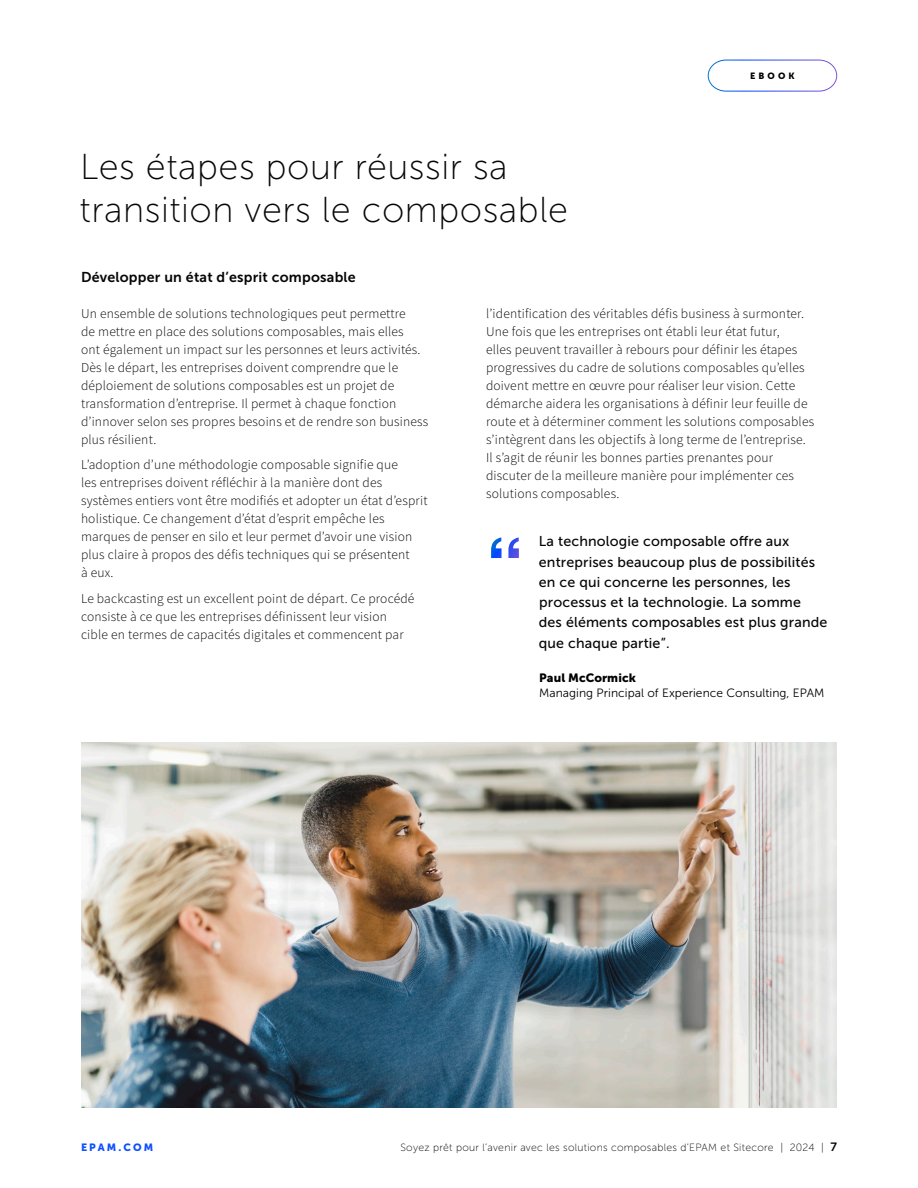
<style>
.page{position:relative;width:918px;height:1188px;background:#fff}
.page>*{position:absolute;margin:0;border:0;box-sizing:border-box;transform-origin:0 0}
.Large_Quote_Marks{font:700 75px "Helvetica";color:#fff}
.Heading_2{font:36px/43.5px "Museo Sans 100";letter-spacing:.015em;color:#060606}
.Medium_Text_Callout{font:14.25px/20.2px "Museo Sans 500";letter-spacing:.01em;color:#060606}
.Heading_4{font:14.25px "Museo Sans 700";letter-spacing:.015em;color:#060606}
.Body_Copy{font:300 13.5px/18px "Source Sans Pro";letter-spacing:.015em;color:#060606}
.Quote_Title{font:12px "Museo Sans 300";letter-spacing:.005em;color:#000}
.Quote_Name{font:12px "Museo Sans 900";letter-spacing:.005em;color:#000}
.t1{font:10.5px "Museo Sans 100";letter-spacing:.025em;color:#060606}
.t2{font:10.5px "Museo Sans 900";letter-spacing:.2em;color:#0d50ff}
.t3{font:9px "Museo Sans 900";letter-spacing:.35em;color:#000}
.s1{font-family:"Museo Sans 700";font-size:12px}
</style>
<div class="page">
<svg style="left:708px;top:60px;width:129px;height:32px"></svg>
<img style="left:81px;top:742px;width:756px;height:366px">
<p class="Heading_2" style="left:80px;top:145px;width:490px">Les étapes pour réussir sa transition vers le composable</p>
<p class="t3" style="left:750px;top:71px;width:46px">EBOOK</p>
<p class="Heading_4" style="left:81px;top:269px;width:276px">Développer un état d’esprit composable</p>
<p class="Body_Copy" style="left:81px;top:304px;width:349px">Un ensemble de solutions technologiques peut permettre<br>de mettre en place des solutions composables, mais elles<br>ont également un impact sur les personnes et leurs activités.<br>Dès le départ, les entreprises doivent comprendre que le déploiement de solutions composables est un projet de transformation d’entreprise. Il permet à chaque fonction d’innover selon ses propres besoins et de rendre son business plus résilient.</p>
<p class="Body_Copy" style="left:81px;top:456px;width:348px">L’adoption d’une méthodologie composable signifie que<br>les entreprises doivent réfléchir à la manière dont des systèmes entiers vont être modifiés et adopter un état d’esprit holistique. Ce changement d’état d’esprit empêche les marques de penser en silo et leur permet d’avoir une vision plus claire à propos des défis techniques qui se présentent<br>à eux.</p>
<p class="Body_Copy" style="left:81px;top:589px;width:335px">Le backcasting est un excellent point de départ. Ce procédé consiste à ce que les entreprises définissent leur vision cible en termes de capacités digitales et commencent par</p>
<p class="Body_Copy" style="left:486px;top:304px;width:330px">l’identification des véritables défis business à surmonter.<br>Une fois que les entreprises ont établi leur état futur,<br>elles peuvent travailler à rebours pour définir les étapes progressives du cadre de solutions composables qu’elles doivent mettre en œuvre pour réaliser leur vision. Cette démarche aidera les organisations à définir leur feuille de route et à déterminer comment les solutions composables s’intègrent dans les objectifs à long terme de l’entreprise.<br>Il s’agit de réunir les bonnes parties prenantes pour discuter de la meilleure manière pour implémenter ces solutions composables.</p>
<p class="Large_Quote_Marks" style="left:486px;top:520px;width:39px">“</p>
<p class="Medium_Text_Callout" style="left:539px;top:531px;width:290px">La technologie composable offre aux entreprises beaucoup plus de possibilités en ce qui concerne les personnes, les processus et la technologie. La somme<br>des éléments composables est plus grande que chaque partie”.</p>
<p class="Quote_Name" style="left:539px;top:671px;width:98px">Paul McCormick</p>
<p class="Quote_Title" style="left:539px;top:686px;width:287px">Managing Principal of Experience Consulting, EPAM</p>
<p class="t2" style="left:81px;top:1141px;width:74px">EPAM.COM</p>
<p class="t1" style="left:400px;top:1141px;width:438px">Soyez prêt pour l’avenir avec les solutions composables d’EPAM et Sitecore | 2024 | <span class="s1">7</span></p>
</div>
